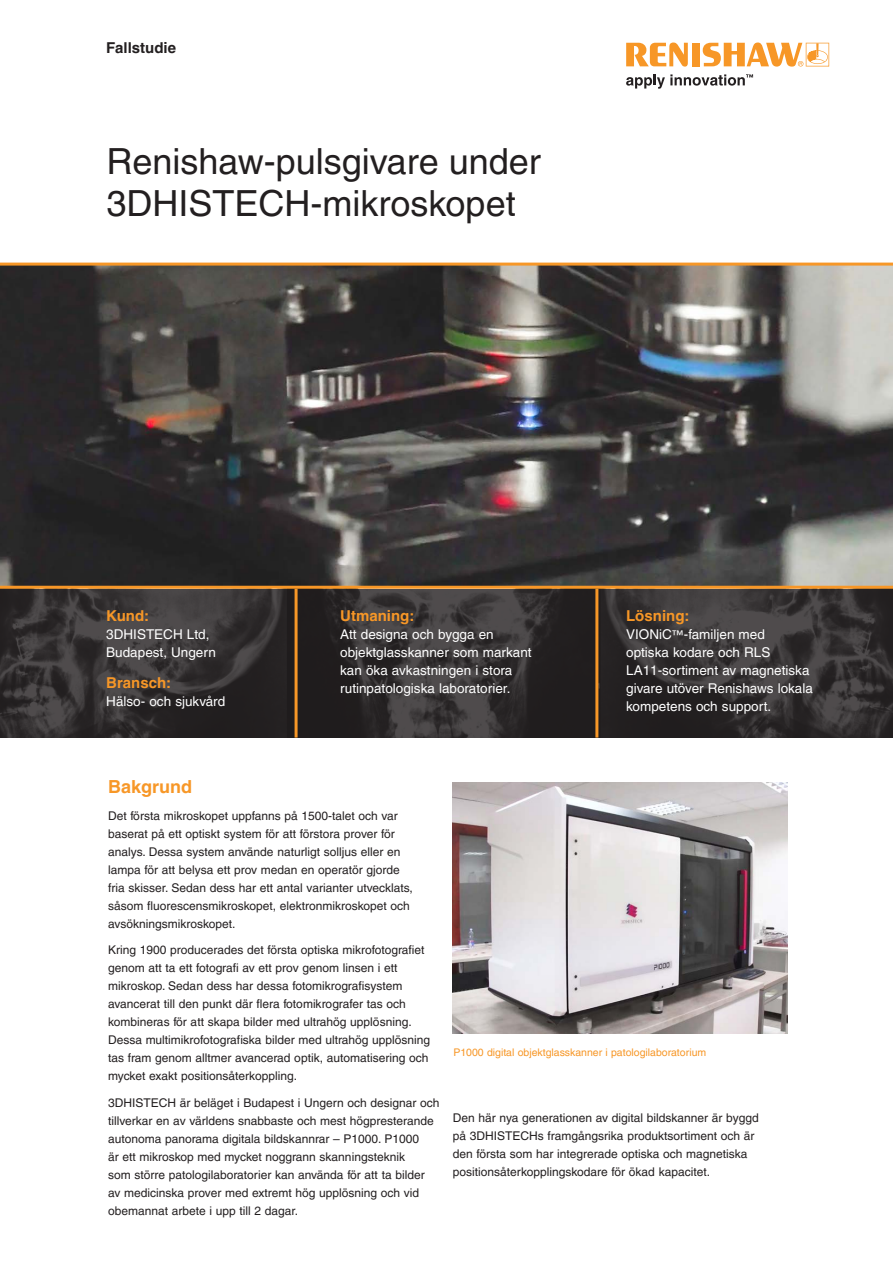
<style>
.page{position:relative;width:893px;height:1263px;background:#fff}
.page>*{position:absolute;margin:0;border:0;box-sizing:border-box;transform-origin:0 0}
.Case_study__Title_24{font:36px/42px "Helvetica LT Pro";color:#231f20}
.Main_body_heading_te{font:700 18px "Helvetica LT Pro";color:#f79727}
.Industry_box__Headin{font:700 15px "Helvetica LT Pro";color:#f79727}
.Case_study__Front_pa{font:700 15px "Helvetica LT Pro";color:#231f20}
.Industry_box__Main_t{font:13.5px/18px "Helvetica LT Pro";color:#fff}
.Main_body_text_8pt{font:12px/18px "Helvetica LT Pro";color:#231f20}
.Caption_text_7pt{font:10.5px "Helvetica LT Pro";color:#f79727}
.s1{font-size:12px}
</style>
<div class="page">
<svg style="left:0;top:589px;width:893px;height:148px;background:#343031"></svg>
<hr style="left:295px;top:589px;width:3px;height:148px;background:#f79727">
<hr style="left:595px;top:589px;width:3px;height:148px;background:#f79727">
<svg style="left:626px;top:43px;width:62px;height:24px"></svg>
<div style="left:692px;top:43px;width:8px;height:23px;background:#f79727"></div>
<svg style="left:703px;top:43px;width:126px;height:24px"></svg>
<svg style="left:626px;top:74px;width:127px;height:15px"></svg>
<svg style="left:0;top:263px;width:893px;height:326px;background:#4d4a47"></svg>
<img style="left:453px;top:783px;width:335px;height:250px">
<p class="Case_study__Front_pa" style="left:106px;top:39px;width:71px">Fallstudie</p>
<p class="Case_study__Title_24" style="left:106px;top:141px;width:436px">Renishaw-pulsgivare under<br>3DHISTECH-mikroskopet</p>
<p class="Industry_box__Headin" style="left:106px;top:606px;width:44px">Kund:</p>
<p class="Industry_box__Main_t" style="left:106px;top:625px;width:111px">3DHISTECH Ltd,<br>Budapest, Ungern</p>
<p class="Industry_box__Headin" style="left:106px;top:673px;width:66px">Bransch:</p>
<p class="Industry_box__Main_t" style="left:106px;top:692px;width:120px">Hälso- och sjukvård</p>
<p class="Industry_box__Headin" style="left:340px;top:606px;width:76px">Utmaning:</p>
<p class="Industry_box__Main_t" style="left:340px;top:625px;width:193px">Att designa och bygga en objektglasskanner som markant kan öka avkastningen i stora rutinpatologiska laboratorier.</p>
<p class="Industry_box__Headin" style="left:626px;top:606px;width:65px">Lösning:</p>
<p class="Industry_box__Main_t" style="left:626px;top:625px;width:188px">VIONiC<span class="s1">™</span>-familjen med<br>optiska kodare och RLS<br>LA11-sortiment av magnetiska givare utöver Renishaws lokala kompetens och support.</p>
<p class="Main_body_heading_te" style="left:108px;top:776px;width:86px">Bakgrund</p>
<p class="Main_body_text_8pt" style="left:108px;top:806px;width:306px">Det första mikroskopet uppfanns på 1500-talet och var baserat på ett optiskt system för att förstora prover för analys. Dessa system använde naturligt solljus eller en lampa för att belysa ett prov medan en operatör gjorde fria skisser. Sedan dess har ett antal varianter utvecklats, såsom fluorescensmikroskopet, elektronmikroskopet och avsökningsmikroskopet.</p>
<p class="Main_body_text_8pt" style="left:108px;top:941px;width:324px">Kring 1900 producerades det första optiska mikrofotografiet genom att ta ett fotografi av ett prov genom linsen i ett mikroskop. Sedan dess har dessa fotomikrografisystem avancerat till den punkt där flera fotomikrografer tas och kombineras för att skapa bilder med ultrahög upplösning.<br>Dessa multimikrofotografiska bilder med ultrahög upplösning tas fram genom alltmer avancerad optik, automatisering och mycket exakt positionsåterkoppling.</p>
<p class="Main_body_text_8pt" style="left:108px;top:1093px;width:333px">3DHISTECH är beläget i Budapest i Ungern och designar och tillverkar en av världens snabbaste och mest högpresterande autonoma panorama digitala bildskannrar – P1000. P1000<br>är ett mikroskop med mycket noggrann skanningsteknik<br>som större patologilaboratorier kan använda för att ta bilder av medicinska prover med extremt hög upplösning och vid obemannat arbete i upp till 2 dagar.</p>
<p class="Caption_text_7pt" style="left:453px;top:1046px;width:254px">P1000 digital objektglasskanner i patologilaboratorium</p>
<p class="Main_body_text_8pt" style="left:453px;top:1108px;width:307px">Den här nya generationen av digital bildskanner är byggd på 3DHISTECHs framgångsrika produktsortiment och är den första som har integrerade optiska och magnetiska positionsåterkopplingskodare för ökad kapacitet.</p>
</div>
